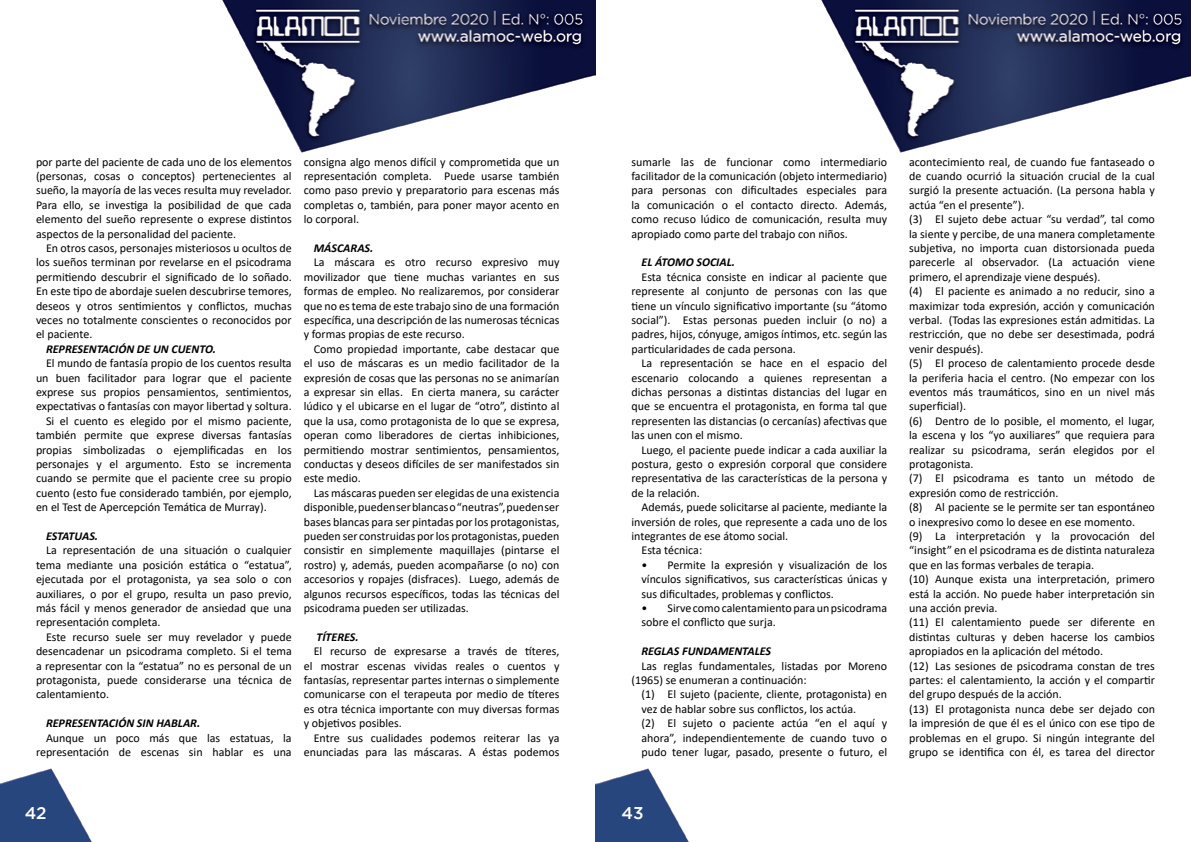
<style>
.page{position:relative;width:1191px;height:842px;background:#fff}
.page>*{position:absolute;margin:0;border:0;box-sizing:border-box;transform-origin:0 0}
.t1{font:500 17px "Gotham";color:#fff}
.t2{font:12px/14.4px "Calibri";color:#000;text-align:justify}
.t3{font:italic 700 12px "Calibri";color:#000}
</style>
<div class="page">
<img style="left:821px;top:0;width:370px;height:153px">
<img style="left:0;top:768px;width:92px;height:74px">
<img style="left:595px;top:768px;width:94px;height:74px">
<img style="left:222px;top:0;width:373px;height:153px">
<p class="t2" style="left:36px;top:154px;width:257px">por parte del paciente de cada uno de los elementos (personas, cosas o conceptos) pertenecientes al sueño, la mayoría de las veces resulta muy revelador.<br>Para ello, se investiga la posibilidad de que cada elemento del sueño represente o exprese distintos aspectos de la personalidad del paciente.</p>
<p class="t2" style="left:36px;top:240px;width:257px;text-indent:10px">En otros casos, personajes misteriosos u ocultos de los sueños terminan por revelarse en el psicodrama permitiendo descubrir el significado de lo soñado.<br>En este tipo de abordaje suelen descubrirse temores, deseos y otros sentimientos y conflictos, muchas veces no totalmente conscientes o reconocidos por el paciente.</p>
<p class="t3" style="left:46px;top:340px;width:172px">REPRESENTACIÓN DE UN CUENTO.</p>
<p class="t2" style="left:46px;top:356px;width:247px">El mundo de fantasía propio de los cuentos resulta</p>
<p class="t2" style="left:36px;top:370px;width:257px">un buen facilitador para lograr que el paciente</p>
<p class="t2" style="left:36px;top:384px;width:257px">exprese sus propios pensamientos, sentimientos,</p>
<p class="t2" style="left:36px;top:399px;width:257px">expectativas o fantasías con mayor libertad y soltura.</p>
<p class="t2" style="left:46px;top:413px;width:247px">Si el cuento es elegido por el mismo paciente,</p>
<p class="t2" style="left:36px;top:428px;width:257px">también permite que exprese diversas fantasías</p>
<p class="t2" style="left:36px;top:442px;width:257px">propias simbolizadas o ejemplificadas en los</p>
<p class="t2" style="left:36px;top:456px;width:257px">personajes y el argumento. Esto se incrementa</p>
<p class="t2" style="left:36px;top:471px;width:257px">cuando se permite que el paciente cree su propio</p>
<p class="t2" style="left:36px;top:485px;width:257px">cuento (esto fue considerado también, por ejemplo,</p>
<p class="t2" style="left:36px;top:500px;width:232px">en el Test de Apercepción Temática de Murray).</p>
<p class="t3" style="left:46px;top:527px;width:54px">ESTATUAS.</p>
<p class="t2" style="left:36px;top:543px;width:257px;text-indent:10px">La representación de una situación o cualquier tema mediante una posición estática o “estatua”, ejecutada por el protagonista, ya sea solo o con auxiliares, o por el grupo, resulta un paso previo, más fácil y menos generador de ansiedad que una representación completa.</p>
<p class="t2" style="left:36px;top:629px;width:257px;text-indent:10px">Este recurso suele ser muy revelador y puede desencadenar un psicodrama completo. Si el tema a representar con la “estatua” no es personal de un protagonista, puede considerarse una técnica de calentamiento.</p>
<p class="t3" style="left:46px;top:715px;width:156px">REPRESENTACIÓN SIN HABLAR.</p>
<p class="t2" style="left:36px;top:730px;width:257px;text-align:right">Aunque un poco más que las estatuas, la representación de escenas sin hablar es una</p>
<p class="t2" style="left:304px;top:154px;width:257px">consigna algo menos difícil y comprometida que un representación completa. Puede usarse también como paso previo y preparatorio para escenas más completas o, también, para poner mayor acento en lo corporal.</p>
<p class="t3" style="left:314px;top:239px;width:61px">MÁSCARAS.</p>
<p class="t2" style="left:304px;top:255px;width:257px;text-indent:10px">La máscara es otro recurso expresivo muy movilizador que tiene muchas variantes en sus formas de empleo. No realizaremos, por considerar que no es tema de este trabajo sino de una formación específica, una descripción de las numerosas técnicas y formas propias de este recurso.</p>
<p class="t2" style="left:304px;top:341px;width:257px;text-indent:10px">Como propiedad importante, cabe destacar que el uso de máscaras es un medio facilitador de la expresión de cosas que las personas no se animarían a expresar sin ellas. En cierta manera, su carácter lúdico y el ubicarse en el lugar de “otro”, distinto al que la usa, como protagonista de lo que se expresa, operan como liberadores de ciertas inhibiciones, permitiendo mostrar sentimientos, pensamientos, conductas y deseos difíciles de ser manifestados sin este medio.</p>
<p class="t2" style="left:304px;top:485px;width:257px;text-indent:10px">Las máscaras pueden ser elegidas de una existencia disponible, pueden ser blancas o “neutras”, pueden ser bases blancas para ser pintadas por los protagonistas, pueden ser construidas por los protagonistas, pueden consistir en simplemente maquillajes (pintarse el rostro) y, además, pueden acompañarse (o no) con accesorios y ropajes (disfraces). Luego, además de algunos recursos específicos, todas las técnicas del psicodrama pueden ser utilizadas.</p>
<p class="t3" style="left:316px;top:628px;width:44px">TÍTERES.</p>
<p class="t2" style="left:304px;top:644px;width:257px;text-indent:10px">El recurso de expresarse a través de títeres, el mostrar escenas vividas reales o cuentos y fantasías, representar partes internas o simplemente comunicarse con el terapeuta por medio de títeres es otra técnica importante con muy diversas formas y objetivos posibles.</p>
<p class="t2" style="left:304px;top:730px;width:257px;text-align:right">Entre sus cualidades podemos reiterar las ya enunciadas para las máscaras. A éstas podemos</p>
<p class="t2" style="left:631px;top:154px;width:257px">sumarle las de funcionar como intermediario facilitador de la comunicación (objeto intermediario) para personas con dificultades especiales para la comunicación o el contacto directo. Además, como recuso lúdico de comunicación, resulta muy apropiado como parte del trabajo con niños.</p>
<p class="t3" style="left:641px;top:254px;width:95px">EL ÁTOMO SOCIAL.</p>
<p class="t2" style="left:631px;top:269px;width:257px;text-indent:10px">Esta técnica consiste en indicar al paciente que represente al conjunto de personas con las que tiene un vínculo significativo importante (su “átomo social”). Estas personas pueden incluir (o no) a padres, hijos, cónyuge, amigos íntimos, etc. según las particularidades de cada persona.</p>
<p class="t2" style="left:631px;top:356px;width:257px;text-indent:10px">La representación se hace en el espacio del escenario colocando a quienes representan a dichas personas a distintas distancias del lugar en que se encuentra el protagonista, en forma tal que representen las distancias (o cercanías) afectivas que las unen con el mismo.</p>
<p class="t2" style="left:631px;top:442px;width:257px;text-indent:10px">Luego, el paciente puede indicar a cada auxiliar la postura, gesto o expresión corporal que considere representativa de las características de la persona y de la relación.</p>
<p class="t2" style="left:641px;top:500px;width:247px">Además, puede solicitarse al paciente, mediante la</p>
<p class="t2" style="left:631px;top:514px;width:257px">inversión de roles, que represente a cada uno de los</p>
<p class="t2" style="left:631px;top:528px;width:158px">integrantes de ese átomo social.</p>
<p class="t2" style="left:641px;top:543px;width:62px">Esta técnica:</p>
<p class="t2" style="left:641px;top:557px;width:247px">• Permite la expresión y visualización de los vínculos significativos, sus características únicas y sus dificultades, problemas y conflictos.</p>
<p class="t2" style="left:641px;top:600px;width:247px">• Sirve como calentamiento para un psicodrama sobre el conflicto que surja.</p>
<p class="t3" style="left:641px;top:643px;width:131px">REGLAS FUNDAMENTALES</p>
<p class="t2" style="left:631px;top:658px;width:257px;text-indent:10px">Las reglas fundamentales, listadas por Moreno (1965) se enumeran a continuación:</p>
<p class="t2" style="left:641px;top:687px;width:247px;text-align:left">(1) El sujeto (paciente, cliente, protagonista) en vez de hablar sobre sus conflictos, los actúa.<br>(2) El sujeto o paciente actúa “en el aquí y ahora”, independientemente de cuando tuvo o pudo tener lugar, pasado, presente o futuro, el</p>
<h1 class="t1" style="left:25px;top:803px;width:23px">42</h1>
<h1 class="t1" style="left:621px;top:803px;width:24px">43</h1>
<p class="t2" style="left:909px;top:154px;width:247px;text-align:left">acontecimiento real, de cuando fue fantaseado o de cuando ocurrió la situación crucial de la cual surgió la presente actuación. (La persona habla y actúa “en el presente”).<br>(3) El sujeto debe actuar “su verdad”, tal como la siente y percibe, de una manera completamente subjetiva, no importa cuan distorsionada pueda parecerle al observador. (La actuación viene primero, el aprendizaje viene después).<br>(4) El paciente es animado a no reducir, sino a maximizar toda expresión, acción y comunicación verbal. (Todas las expresiones están admitidas. La restricción, que no debe ser desestimada, podrá venir después).<br>(5) El proceso de calentamiento procede desde la periferia hacia el centro. (No empezar con los eventos más traumáticos, sino en un nivel más superficial).<br>(6) Dentro de lo posible, el momento, el lugar, la escena y los “yo auxiliares” que requiera para realizar su psicodrama, serán elegidos por el protagonista.<br>(7) El psicodrama es tanto un método de expresión como de restricción.<br>(8) Al paciente se le permite ser tan espontáneo o inexpresivo como lo desee en ese momento.<br>(9) La interpretación y la provocación del “insight” en el psicodrama es de distinta naturaleza que en las formas verbales de terapia.<br>(10) Aunque exista una interpretación, primero está la acción. No puede haber interpretación sin una acción previa.<br>(11) El calentamiento puede ser diferente en distintas culturas y deben hacerse los cambios apropiados en la aplicación del método.<br>(12) Las sesiones de psicodrama constan de tres partes: el calentamiento, la acción y el compartir del grupo después de la acción.<br>(13) El protagonista nunca debe ser dejado con la impresión de que él es el único con ese tipo de problemas en el grupo. Si ningún integrante del grupo se identifica con él, es tarea del director</p>
</div>
